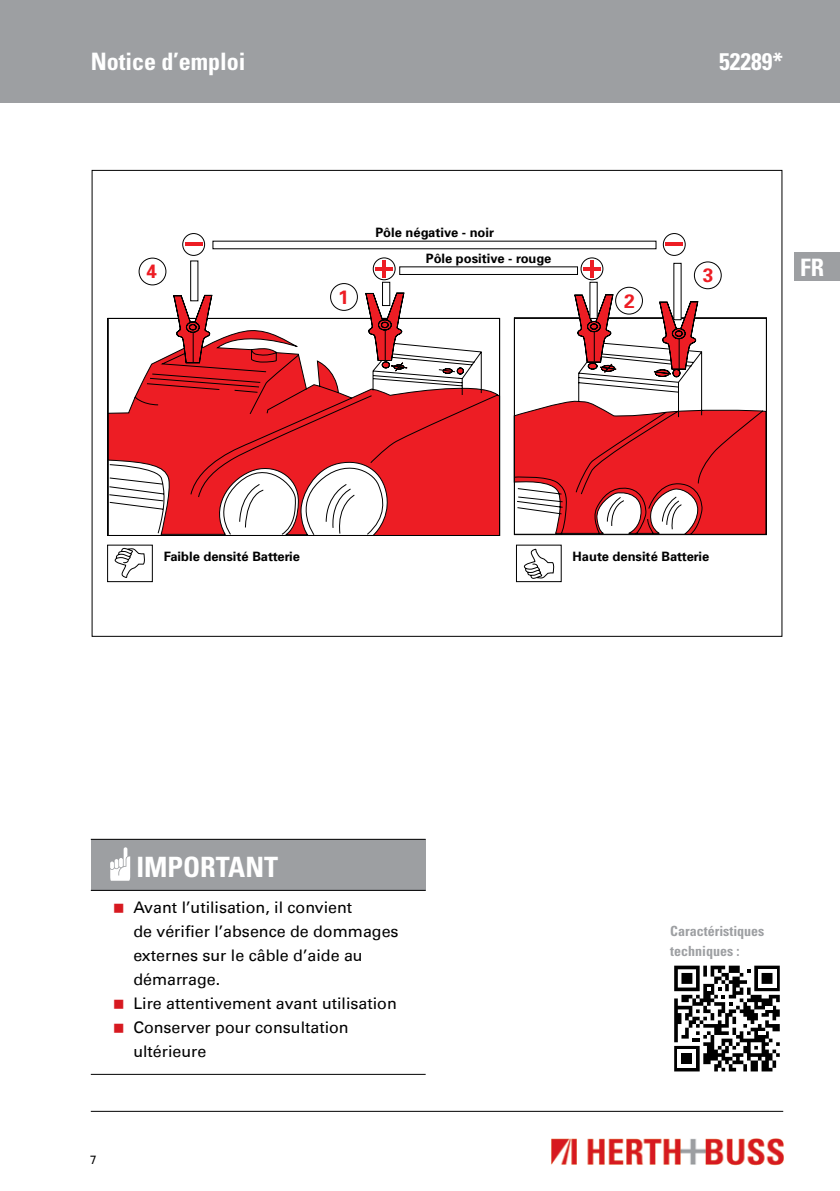
<style>
.page{position:relative;width:840px;height:1191px;background:#fff}
.page>*{position:absolute;margin:0;border:0;box-sizing:border-box;transform-origin:0 0}
.t1{font:700 condensed 28px "Univers";color:#fff}
.t2{font:700 condensed 24px "Univers";color:#fff}
.t3{font:700 19.4px "Univers";color:#ed1d24}
.t4{font:16px/24px "Univers Com 55 Roman";color:#000}
.t5{font:700 condensed 14px/20.2px "Univers";color:#9d9fa2}
.t6{font:700 13px/26px "Univers";color:#000}
.t7{font:12px "Univers";color:#000}
</style>
<div class="page">
<div style="left:0;top:0;width:839px;height:102px;background:#9d9fa2"></div>
<img style="left:551px;top:1138px;width:233px;height:28px">
<hr style="left:91px;top:1111px;width:691px;height:1px;background:#000">
<div style="left:794px;top:252px;width:45px;height:29px;background:#9d9fa2"></div>
<div style="left:91px;top:839px;width:334px;height:51px;background:#9d9fa2"></div>
<hr style="left:91px;top:839px;width:334px;height:1px;background:#000">
<hr style="left:91px;top:1073px;width:334px;height:1px;background:#000">
<hr style="left:91px;top:890px;width:334px;height:1px;background:#000">
<svg style="left:110px;top:847px;width:20px;height:33px"></svg>
<svg style="left:674px;top:965px;width:105px;height:106px"></svg>
<svg style="left:513px;top:317px;width:253px;height:218px"></svg>
<svg style="left:573px;top:294px;width:43px;height:79px"></svg>
<hr style="left:593px;top:332px;width:1px;height:30px;background:#000">
<div style="left:590px;top:323px;width:7px;height:7px;border:1px solid #000;border-radius:50%"></div>
<svg style="left:652px;top:301px;width:46px;height:76px"></svg>
<hr style="left:678px;top:339px;width:1px;height:30px;background:#000">
<div style="left:674px;top:330px;width:8px;height:7px;border:1px solid #000;border-radius:50%"></div>
<svg style="left:107px;top:318px;width:393px;height:218px"></svg>
<svg style="left:173px;top:294px;width:39px;height:69px"></svg>
<div style="left:189px;top:324px;width:7px;height:6px;background:#ed1d24;border-radius:50%"></div>
<hr style="left:193px;top:332px;width:1px;height:30px;background:#000">
<div style="left:189px;top:324px;width:7px;height:6px;border:1px solid #000;border-radius:50%"></div>
<div style="left:139px;top:258px;width:27px;height:27px;border:1px solid #000;border-radius:50%"></div>
<div style="left:182px;top:233px;width:23px;height:23px;border:1px solid #000;border-radius:50%"></div>
<div style="left:330px;top:283px;width:27px;height:28px;border:1px solid #000;border-radius:50%"></div>
<div style="left:693px;top:261px;width:28px;height:28px;border:1px solid #000;border-radius:50%"></div>
<hr style="left:185px;top:242px;width:17px;height:4px;background:#ed1d24">
<div style="left:662px;top:233px;width:23px;height:23px;border:1px solid #000;border-radius:50%"></div>
<hr style="left:665px;top:242px;width:17px;height:4px;background:#ed1d24">
<svg style="left:373px;top:258px;width:22px;height:22px"></svg>
<div style="left:372px;top:257px;width:23px;height:23px;border:1px solid #000;border-radius:50%"></div>
<hr style="left:375px;top:267px;width:17px;height:4px;background:#ed1d24">
<hr style="left:382px;top:260px;width:4px;height:17px;background:#ed1d24">
<svg style="left:580px;top:258px;width:22px;height:22px"></svg>
<div style="left:580px;top:257px;width:23px;height:23px;border:1px solid #000;border-radius:50%"></div>
<hr style="left:583px;top:267px;width:17px;height:4px;background:#ed1d24">
<svg style="left:589px;top:260px;width:4px;height:17px"></svg>
<div style="left:190px;top:260px;width:8px;height:41px;background:#fff;border:1px solid #000"></div>
<div style="left:382px;top:282px;width:8px;height:24px;background:#fff;border:1px solid #000"></div>
<svg style="left:589px;top:282px;width:8px;height:37px"></svg>
<svg style="left:673px;top:263px;width:8px;height:57px"></svg>
<div style="left:399px;top:266px;width:178px;height:9px;background:#fff;border:1px solid #000"></div>
<svg style="left:107px;top:544px;width:46px;height:38px"></svg>
<svg style="left:516px;top:544px;width:45px;height:38px"></svg>
<svg style="left:365px;top:292px;width:98px;height:82px"></svg>
<div style="left:615px;top:287px;width:27px;height:27px;border:1px solid #000;border-radius:50%"></div>
<h2 class="t2" style="left:91px;top:47px;width:156px">Notice d’emploi</h2>
<h2 class="t2" style="left:718px;top:47px;width:65px">52289*</h2>
<p class="t3" style="left:146px;top:258px;width:12px">4</p>
<p class="t3" style="left:338px;top:285px;width:12px">1</p>
<p class="t6" style="left:425px;top:219px;width:127px;text-indent:-50px">Pôle négative - noir<br>Pôle positive - rouge</p>
<p class="t3" style="left:623px;top:288px;width:12px">2</p>
<p class="t3" style="left:702px;top:263px;width:12px">3</p>
<h2 class="t2" style="left:799px;top:252px;width:25px">FR</h2>
<p class="t6" style="left:164px;top:542px;width:138px">Faible densité Batterie</p>
<p class="t6" style="left:572px;top:542px;width:138px">Haute densité Batterie</p>
<h1 class="t1" style="left:136px;top:850px;width:143px">IMPORTANT</h1>
<p class="t4" style="left:133px;top:895px;width:266px">Avant l’utilisation, il convient<br>de vérifier l’absence de dommages externes sur le câble d’aide au démarrage.<br>Lire attentivement avant utilisation<br>Conserver pour consultation ultérieure</p>
<p class="t7" style="left:90px;top:1151px;width:8px">7</p>
<p class="t5" style="left:670px;top:920px;width:96px">Caractéristiques techniques :</p>
</div>
